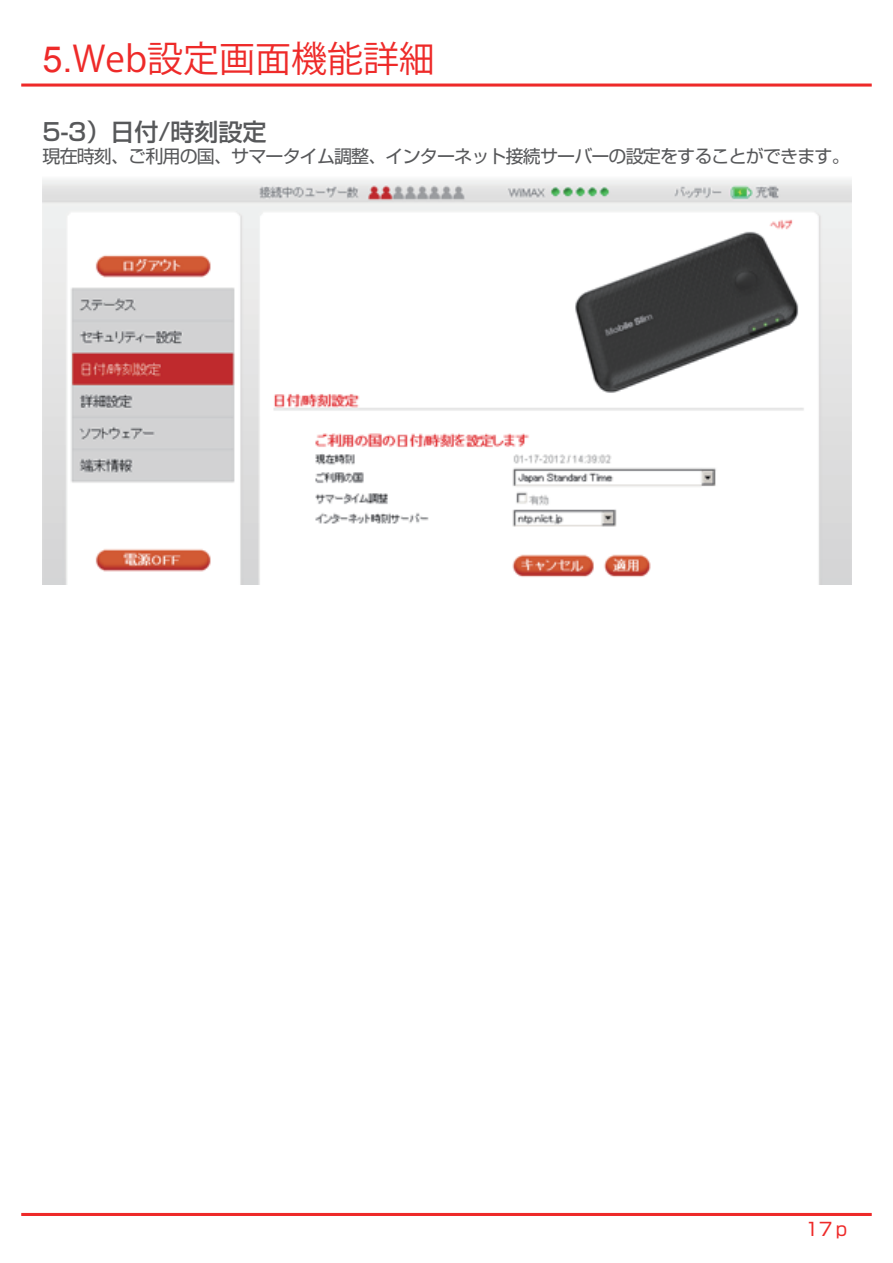
<style>
.page{position:relative;width:893px;height:1263px;background:#fff}
.page>*{position:absolute;margin:0;border:0;box-sizing:border-box;transform-origin:0 0}
.t1{font:36px "Koz Go Pro";color:#ee2a29}
.t2{font:500 24px "Shin Go Pro";color:#57585a}
.t3{font:18px "Shin Go Pro";letter-spacing:-.045em;color:#57585a}
.t4{font:18px "Shin Go Pro";color:#ee2a29}
.s1{font-family:"Arial"}
</style>
<div class="page">
<hr style="left:21px;top:84px;width:851px;height:3px;background:#ee2a29">
<hr style="left:21px;top:1213px;width:851px;height:3px;background:#ee2a29">
<img style="left:43px;top:179px;width:808px;height:406px">
<p class="t1" style="left:43px;top:36px;width:394px"><span class="s1">5.</span>Web設定画面機能詳細</p>
<p class="t2" style="left:43px;top:113px;width:225px">5-3）日付/時刻設定</p>
<p class="t3" style="left:43px;top:141px;width:809px">現在時刻、ご利用の国、サマータイム調整、インターネット接続サーバーの設定をすることができます。</p>
<p class="t4" style="left:805px;top:1214px;width:47px">17ｐ</p>
</div>
